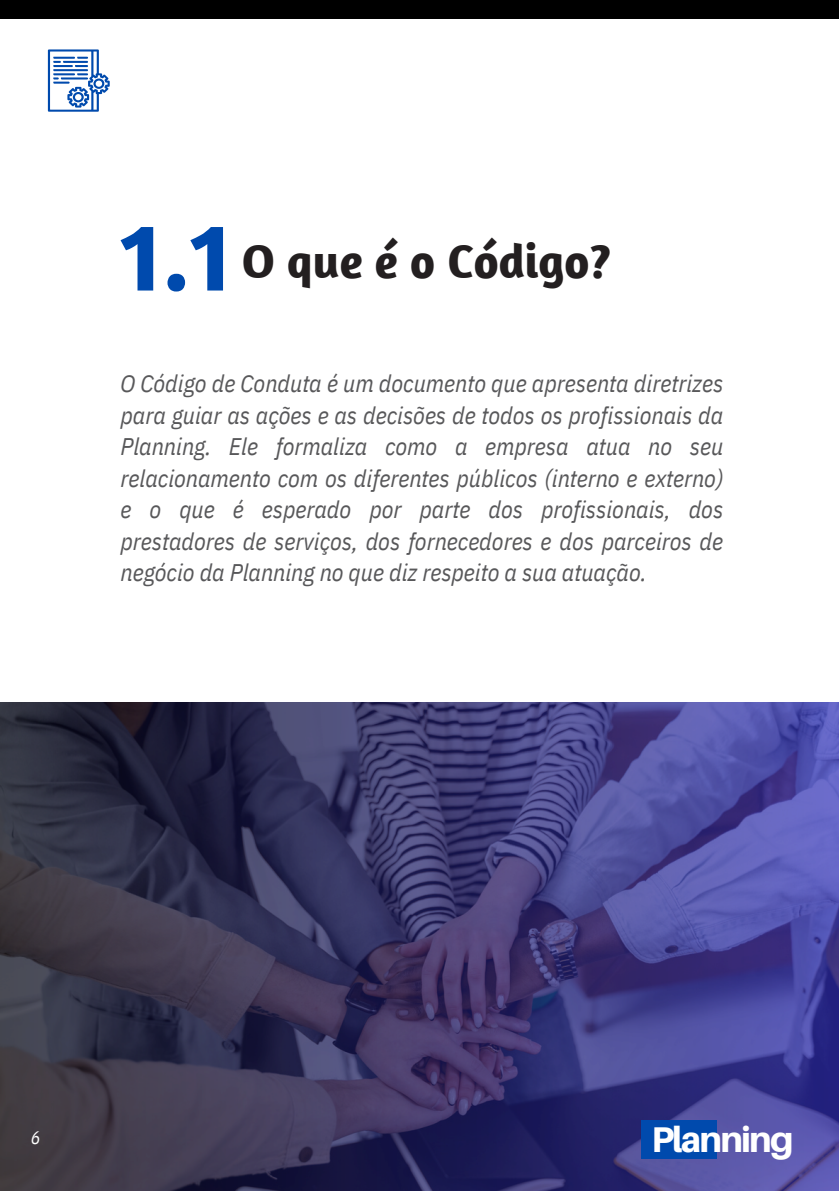
<style>
.page{position:relative;width:839px;height:1191px;background:#fff}
.page>*{position:absolute;margin:0;border:0;box-sizing:border-box;transform-origin:0 0}
.t1{font:700 99.2px "Amaranth";color:#004aad}
.t2{font:700 48px "Amaranth";color:#231f20}
.t3{font:800 35.8px "Aileron";letter-spacing:-.05em;color:#fff}
.t4{font:italic 24px/31.6px "IBM Plex Sans Cond";letter-spacing:-.005em;color:#58585a;text-align:justify}
.t5{font:italic 18px "IBM Plex Sans Cond";color:#fff}
</style>
<div class="page">
<svg style="left:48px;top:49px;width:62px;height:63px"></svg>
<svg style="left:0;top:703px;width:838px;height:488px;background:#3e3b6d"></svg>
<div style="left:641px;top:1120px;width:76px;height:38px;background:#004aad"></div>
<div style="left:0;top:0;width:838px;height:19px;background:#000"></div>
<h2 class="t1" style="left:120px;top:194px;width:113px">1.1</h2>
<h3 class="t2" style="left:242px;top:231px;width:371px">O que é o Código?</h3>
<p class="t4" style="left:120px;top:367px;width:604px">O Código de Conduta é um documento que apresenta diretrizes para guiar as ações e as decisões de todos os profissionais da Planning. Ele formaliza como a empresa atua no seu relacionamento com os diferentes públicos (interno e externo) e o que é esperado por parte dos profissionais, dos prestadores de serviços, dos fornecedores e dos parceiros de negócio da Planning no que diz respeito a sua atuação.</p>
<p class="t5" style="left:31px;top:1125px;width:11px">6</p>
<p class="t3" style="left:651px;top:1117px;width:144px">Planning</p>
</div>
